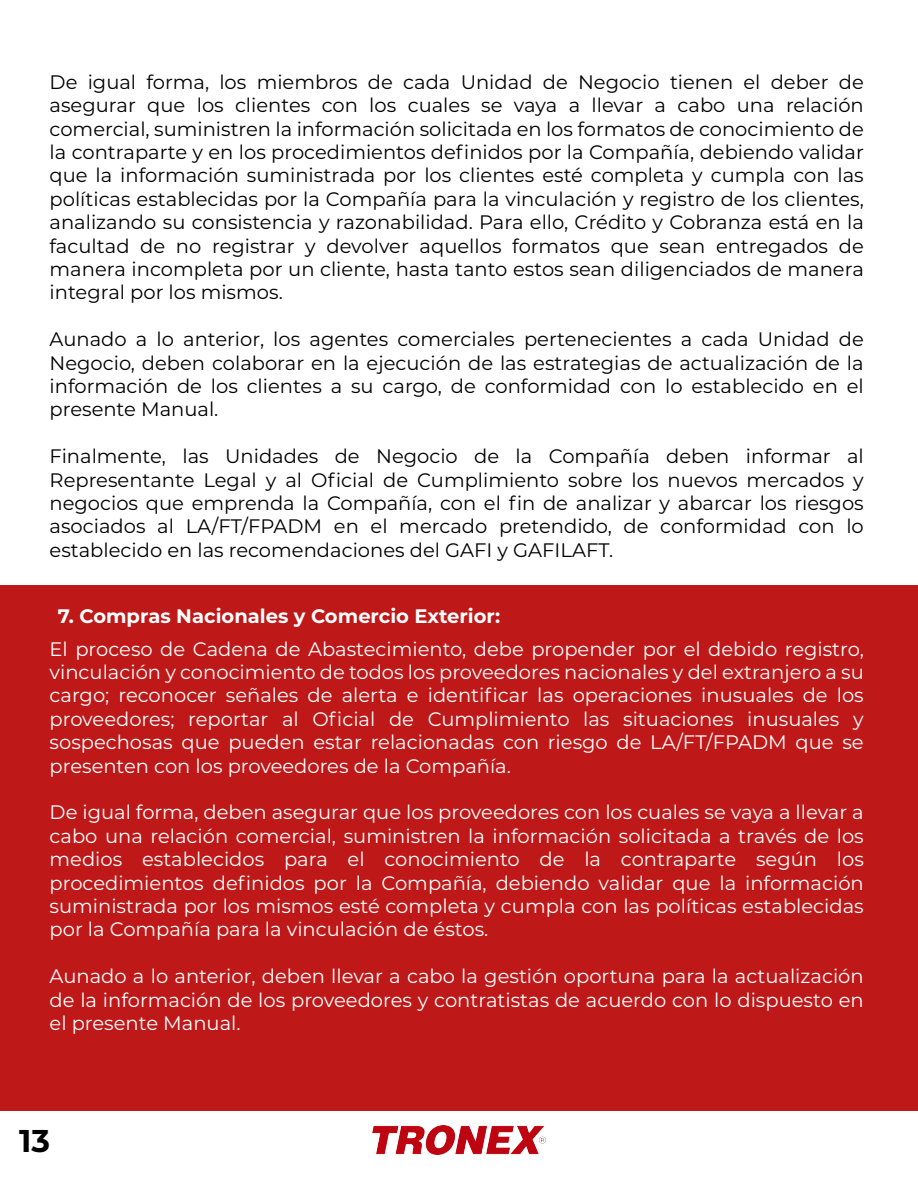
<style>
.page{position:relative;width:918px;height:1188px;background:#fff}
.page>*{position:absolute;margin:0;border:0;box-sizing:border-box;transform-origin:0 0}
.t1{font:700 31.5px "Montserrat";color:#000}
.t2{font:19.5px/23.4px "Montserrat";color:#000;text-align:justify}
.t3{font:19.5px/23.4px "Montserrat";color:#fff;text-align:justify}
.t4{font:700 19.5px "Montserrat";color:#fff}
</style>
<div class="page">
<div style="left:0;top:585px;width:918px;height:525px;background:#bf1818"></div>
<img style="left:372px;top:1126px;width:173px;height:28px">
<p class="t2" style="left:50px;top:70px;width:816px">De igual forma, los miembros de cada Unidad de Negocio tienen el deber de asegurar que los clientes con los cuales se vaya a llevar a cabo una relación comercial, suministren la información solicitada en los formatos de conocimiento de la contraparte y en los procedimientos definidos por la Compañía, debiendo validar que la información suministrada por los clientes esté completa y cumpla con las políticas establecidas por la Compañía para la vinculación y registro de los clientes, analizando su consistencia y razonabilidad. Para ello, Crédito y Cobranza está en la facultad de no registrar y devolver aquellos formatos que sean entregados de manera incompleta por un cliente, hasta tanto estos sean diligenciados de manera integral por los mismos.</p>
<p class="t2" style="left:50px;top:327px;width:816px">Aunado a lo anterior, los agentes comerciales pertenecientes a cada Unidad de Negocio, deben colaborar en la ejecución de las estrategias de actualización de la información de los clientes a su cargo, de conformidad con lo establecido en el presente Manual.</p>
<p class="t2" style="left:50px;top:444px;width:816px">Finalmente, las Unidades de Negocio de la Compañía deben informar al Representante Legal y al Oficial de Cumplimiento sobre los nuevos mercados y negocios que emprenda la Compañía, con el fin de analizar y abarcar los riesgos asociados al LA/FT/FPADM en el mercado pretendido, de conformidad con lo establecido en las recomendaciones del GAFI y GAFILAFT.</p>
<p class="t4" style="left:58px;top:602px;width:444px">7. Compras Nacionales y Comercio Exterior:</p>
<p class="t3" style="left:50px;top:636px;width:816px">El proceso de Cadena de Abastecimiento, debe propender por el debido registro, vinculación y conocimiento de todos los proveedores nacionales y del extranjero a su cargo; reconocer señales de alerta e identificar las operaciones inusuales de los proveedores; reportar al Oficial de Cumplimiento las situaciones inusuales y sospechosas que pueden estar relacionadas con riesgo de LA/FT/FPADM que se presenten con los proveedores de la Compañía.</p>
<p class="t3" style="left:50px;top:800px;width:816px">De igual forma, deben asegurar que los proveedores con los cuales se vaya a llevar a cabo una relación comercial, suministren la información solicitada a través de los medios establecidos para el conocimiento de la contraparte según los procedimientos definidos por la Compañía, debiendo validar que la información suministrada por los mismos esté completa y cumpla con las políticas establecidas por la Compañía para la vinculación de éstos.</p>
<p class="t3" style="left:50px;top:964px;width:816px">Aunado a lo anterior, deben llevar a cabo la gestión oportuna para la actualización de la información de los proveedores y contratistas de acuerdo con lo dispuesto en el presente Manual.</p>
<h1 class="t1" style="left:19px;top:1118px;width:32px">13</h1>
</div>
